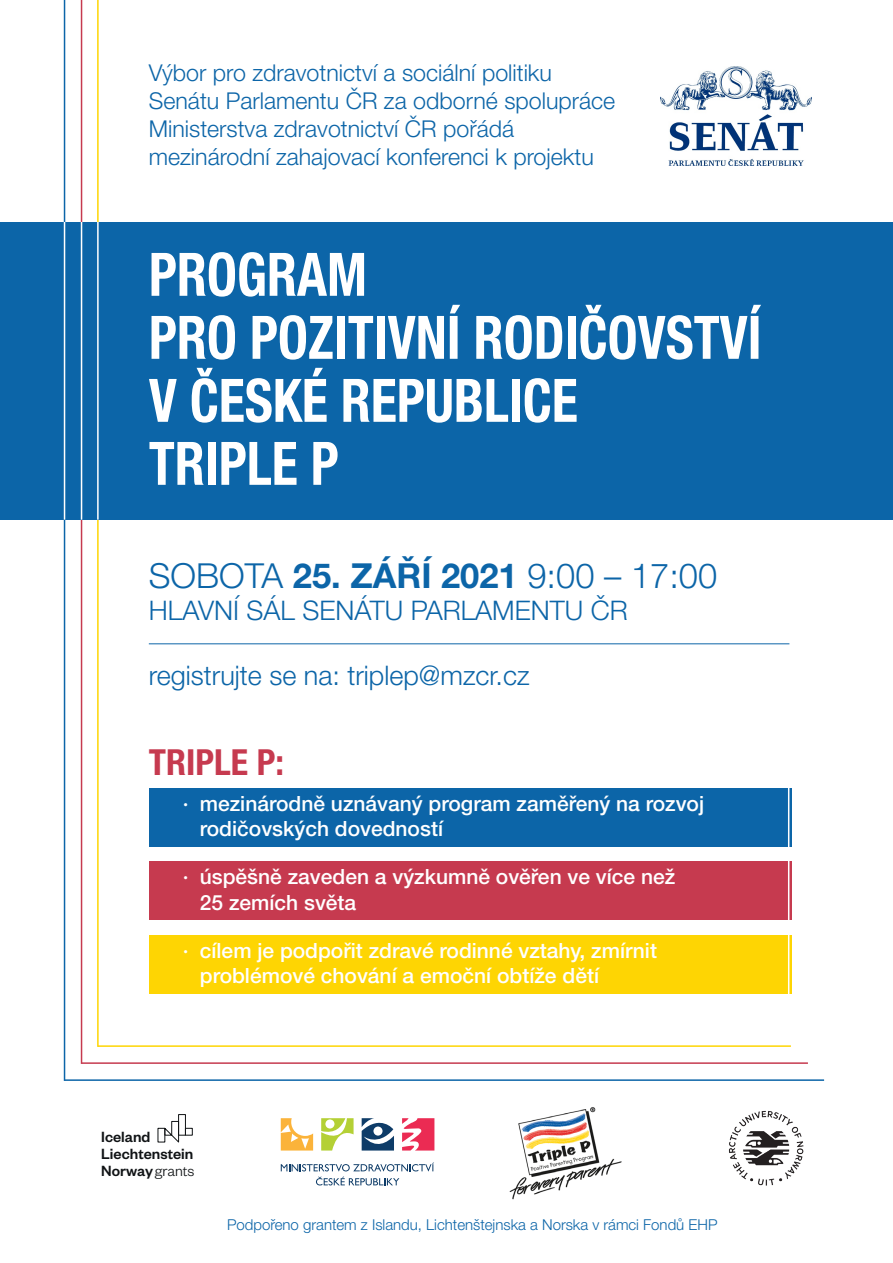
<style>
.page{position:relative;width:893px;height:1263px;background:#fff}
.page>*{position:absolute;margin:0;border:0;box-sizing:border-box;transform-origin:0 0}
.t1{font:700 condensed 60px "Helvetica Neue LT Pro";color:#fff;scale:.9 1}
.t2{font:700 condensed 36px "Helvetica Neue LT Pro";color:#c63a4f}
.t3{font:300 34.5px "Helvetica Neue LT Pro";color:#0c65a8}
.t4{font:300 27px "Helvetica Neue LT Pro";color:#0c65a8}
.t5{font:300 23.25px/27.9px "Helvetica Neue LT Pro";color:#0c65a8}
.t6{font:500 21px/25.2px "Helvetica Neue LT Pro";color:#fff}
.t7{font:500 16.2px/16.8px "Founders Grotesk";color:#101315}
.t8{font:300 15px "Helvetica Neue LT Pro";color:#0c65a8}
.s1{font-weight:700}
.s2{font-weight:300}
</style>
<div class="page">
<div style="left:149px;top:935px;width:643px;height:59px;background:#fed503"></div>
<div style="left:149px;top:861px;width:643px;height:58px;background:#c63a4f"></div>
<hr style="left:64px;top:0;width:1px;height:1081px;background:#0c65a8">
<hr style="left:81px;top:0;width:1px;height:1064px;background:#c63a4f">
<hr style="left:97px;top:0;width:2px;height:1047px;background:#fed503">
<div style="left:0;top:222px;width:893px;height:298px;background:#0c65a8"></div>
<hr style="left:149px;top:643px;width:640px;height:1px;background:#0c65a8">
<div style="left:185px;top:1128px;width:8px;height:7px;border:1px solid #101315"></div>
<svg style="left:164px;top:1120px;width:15px;height:23px"></svg>
<div style="left:178px;top:1114px;width:8px;height:21px;border:1px solid #101315"></div>
<img style="left:660px;top:66px;width:151px;height:100px">
<img style="left:728px;top:1110px;width:76px;height:76px">
<svg style="left:281px;top:1162px;width:153px;height:23px"></svg>
<svg style="left:402px;top:1118px;width:32px;height:32px"></svg>
<svg style="left:321px;top:1118px;width:33px;height:32px"></svg>
<svg style="left:281px;top:1118px;width:32px;height:32px"></svg>
<svg style="left:362px;top:1118px;width:32px;height:32px"></svg>
<img style="left:509px;top:1107px;width:113px;height:93px">
<hr style="left:64px;top:222px;width:1px;height:298px;background:#fff">
<hr style="left:81px;top:222px;width:1px;height:298px;background:#fff">
<hr style="left:97px;top:222px;width:2px;height:298px;background:#fff">
<hr style="left:98px;top:1045px;width:693px;height:2px;background:#fed503">
<hr style="left:82px;top:1062px;width:726px;height:2px;background:#c63a4f">
<hr style="left:65px;top:1079px;width:759px;height:2px;background:#0c65a8">
<div style="left:149px;top:788px;width:642px;height:58px;background:#0c65a8"></div>
<hr style="left:788px;top:748px;width:1px;height:247px;background:#fff">
<p class="t5" style="left:149px;top:59px;width:468px">Výbor pro zdravotnictví a sociální politiku Senátu Parlamentu ČR za odborné spolupráce Ministerstva zdravotnictví ČR pořádá mezinárodní zahajovací konferenci k projektu</p>
<p class="t1" style="left:149px;top:238px;width:244px">PROGRAM</p>
<p class="t1" style="left:149px;top:301px;width:682px">PRO POZITIVNÍ RODIČOVSTVÍ</p>
<p class="t1" style="left:149px;top:364px;width:478px">V ČESKÉ REPUBLICE</p>
<p class="t1" style="left:149px;top:427px;width:212px">TRIPLE P</p>
<p class="t3" style="left:149px;top:554px;width:570px">SOBOTA <span class="s1">25. ZÁŘÍ 2021</span> 9:00 – 17:00</p>
<p class="t4" style="left:149px;top:594px;width:481px">HLAVNÍ SÁL SENÁTU PARLAMENTU ČR</p>
<p class="t4" style="left:149px;top:659px;width:382px">registrujte se na: triplep@mzcr.cz</p>
<p class="t2" style="left:149px;top:740px;width:137px">TRIPLE P:</p>
<p class="t6" style="left:200px;top:791px;width:506px;text-indent:-17px">· mezinárodně uznávaný program zaměřený na rozvoj rodičovských dovedností</p>
<p class="t6" style="left:183px;top:864px;width:494px">· úspěšně zaveden a výzkumně ověřen ve více než</p>
<p class="t6" style="left:200px;top:889px;width:158px">25 zemích světa</p>
<p class="t6" style="left:200px;top:937px;width:459px;text-indent:-17px">· cílem je podpořit zdravé rodinné vztahy, zmírnit problémové chování a emoční obtíže dětí</p>
<p class="t7" style="left:101px;top:1128px;width:95px">Iceland<br>Liechtenstein<br>Norway<span class="s2">grants</span></p>
<p class="t8" style="left:227px;top:1215px;width:492px">Podpořeno grantem z Islandu, Lichtenštejnska a Norska v rámci Fondů EHP</p>
</div>
